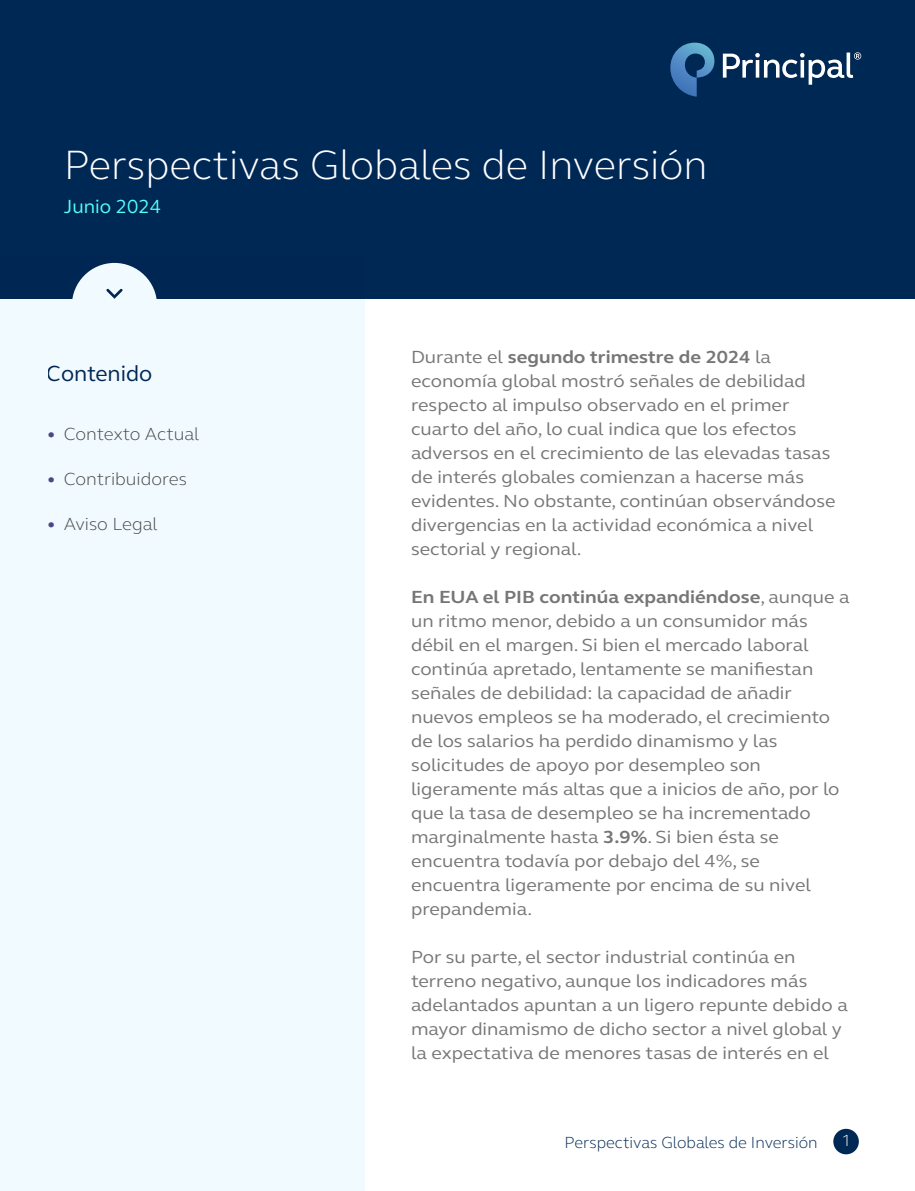
<style>
.page{position:relative;width:915px;height:1191px;background:#fff}
.page>*{position:absolute;margin:0;border:0;box-sizing:border-box;transform-origin:0 0}
.t1{font:300 42px "FS Elliot Pro";color:#fff}
.t2{font:22.5px "FS Elliot Pro";color:#002855}
.t3{font:19.5px "FS Elliot Pro";color:#55fff5}
.t4{font:18px/24px "FS Elliot Pro";color:#767676;scale:1.07 1}
.t5{font:300 18px "FS Elliot Pro";color:#464646;scale:1.04 1}
.t6{font:300 16.5px "FS Elliot Pro";color:#002855}
.t7{font:300 16.5px "FS Elliot Pro";color:#fff}
.s1{font-weight:400;color:#4b4687}
.s2{font-weight:700}
</style>
<div class="page">
<div style="left:0;top:257px;width:364px;height:934px;background:#f1fafe"></div>
<div style="left:0;top:0;width:914px;height:299px;background:#002855"></div>
<div style="left:72px;top:263px;width:85px;height:85px;background:#f1fafe;border-radius:50%"></div>
<svg style="left:106px;top:289px;width:16px;height:10px"></svg>
<div style="left:833px;top:1128px;width:25px;height:26px;background:#002855;border-radius:50%"></div>
<svg style="left:670px;top:43px;width:44px;height:54px"></svg>
<svg style="left:722px;top:52px;width:138px;height:33px"></svg>
<h1 class="t1" style="left:64px;top:137px;width:645px">Perspectivas Globales de Inversión</h1>
<p class="t3" style="left:64px;top:194px;width:98px">Junio 2024</p>
<p class="t2" style="left:47px;top:358px;width:107px">Contenido</p>
<p class="t5" style="left:47px;top:421px;width:148px"><span class="s1">•</span> Contexto Actual</p>
<p class="t5" style="left:47px;top:466px;width:136px"><span class="s1">•</span> Contribuidores</p>
<p class="t5" style="left:47px;top:511px;width:108px"><span class="s1">•</span> Aviso Legal</p>
<p class="t4" style="left:411px;top:344px;width:398px">Durante el <span class="s2">segundo trimestre de 2024</span> la economía global mostró señales de debilidad respecto al impulso observado en el primer cuarto del año, lo cual indica que los efectos adversos en el crecimiento de las elevadas tasas de interés globales comienzan a hacerse más evidentes. No obstante, continúan observándose divergencias en la actividad económica a nivel sectorial y regional.</p>
<p class="t4" style="left:411px;top:584px;width:411px"><span class="s2">En EUA el PIB continúa expandiéndose</span>, aunque a un ritmo menor, debido a un consumidor más débil en el margen. Si bien el mercado laboral continúa apretado, lentamente se manifiestan señales de debilidad: la capacidad de añadir nuevos empleos se ha moderado, el crecimiento de los salarios ha perdido dinamismo y las solicitudes de apoyo por desempleo son ligeramente más altas que a inicios de año, por lo que la tasa de desempleo se ha incrementado marginalmente hasta <span class="s2">3.9%</span>. Si bien ésta se encuentra todavía por debajo del 4%, se encuentra ligeramente por encima de su nivel prepandemia.</p>
<p class="t4" style="left:411px;top:944px;width:409px">Por su parte, el sector industrial continúa en terreno negativo, aunque los indicadores más adelantados apuntan a un ligero repunte debido a mayor dinamismo de dicho sector a nivel global y la expectativa de menores tasas de interés en el</p>
<p class="t6" style="left:564px;top:1131px;width:254px">Perspectivas Globales de Inversión</p>
<p class="t7" style="left:841px;top:1129px;width:11px">1</p>
</div>
